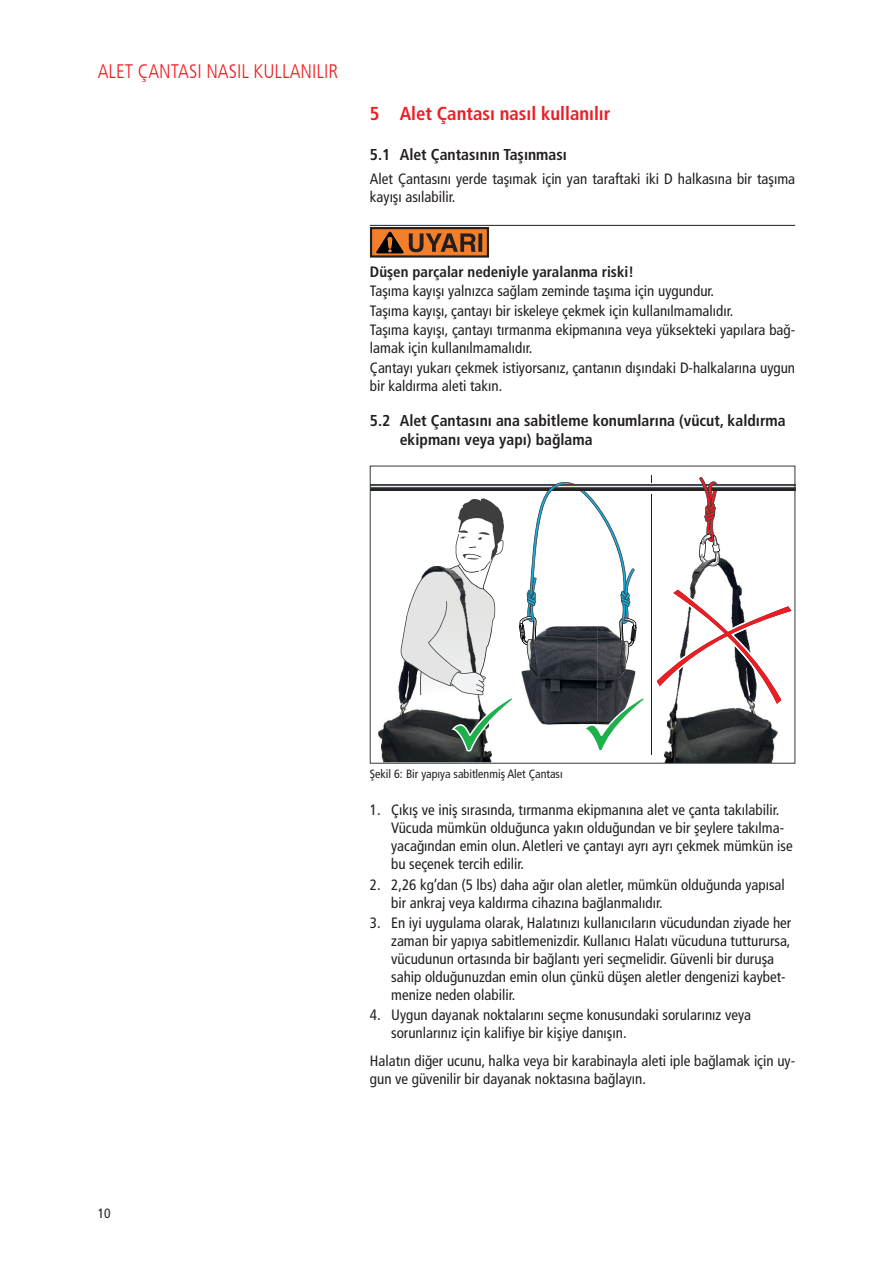
<style>
.page{position:relative;width:893px;height:1263px;background:#fff}
.page>*{position:absolute;margin:0;border:0;box-sizing:border-box;transform-origin:0 0}
.t1{font:300 condensed 19.5px "Frutiger LT Com";color:#ee1d23}
.t2{font:700 condensed 18.75px "Frutiger LT Com";color:#ee1d23}
.t3{font:700 condensed 15.75px/18.8px "Frutiger LT Com";color:#231f20}
.t4{font:condensed 15px/18px "Frutiger LT Com";color:#231f20}
.t5{font:700 condensed 15px "Frutiger LT Com";color:#231f20}
.t6{font:condensed 13.5px "Frutiger LT Com";color:#231f20}
.t7{font:condensed 12px "Frutiger LT Com";color:#231f20}
</style>
<div class="page">
<hr style="left:370px;top:225px;width:425px;height:1px;background:#231f20">
<div style="left:371px;top:228px;width:117px;height:28px;background:#f47f2b"></div>
<div style="left:370px;top:227px;width:119px;height:31px;border:2px solid #231f20"></div>
<img style="left:373px;top:227px;width:33px;height:31px">
<svg style="left:409px;top:233px;width:73px;height:19px"></svg>
<img style="left:664px;top:557px;width:113px;height:204px">
<img style="left:378px;top:684px;width:114px;height:77px">
<svg style="left:372px;top:485px;width:421px;height:6px;background:#565557"></svg>
<svg style="left:699px;top:477px;width:21px;height:89px"></svg>
<img style="left:521px;top:666px;width:114px;height:59px">
<svg style="left:519px;top:482px;width:117px;height:184px"></svg>
<svg style="left:656px;top:587px;width:136px;height:119px"></svg>
<svg style="left:583px;top:697px;width:61px;height:54px"></svg>
<svg style="left:399px;top:498px;width:113px;height:254px"></svg>
<hr style="left:651px;top:494px;width:1px;height:260px;background:#231f20">
<img style="left:519px;top:625px;width:6px;height:14px">
<img style="left:630px;top:625px;width:7px;height:18px">
<div style="left:370px;top:466px;width:425px;height:297px;border:1px solid #34393a"></div>
<h1 class="t1" style="left:98px;top:60px;width:240px">ALET ÇANTASI NASIL KULLAN ILIR</h1>
<p class="t2" style="left:370px;top:103px;width:242px">5 Alet Çantası nasıl kullanılır</p>
<p class="t3" style="left:370px;top:146px;width:198px">5.1 Alet Çantasının Taşınması</p>
<p class="t4" style="left:370px;top:170px;width:427px">Alet Çantasını yerde taşımak için yan taraftaki iki D halkasına bir taşıma kayışı asılabilir.</p>
<p class="t5" style="left:370px;top:263px;width:266px">Düşen parçalar nedeniyle yaralanma riski!</p>
<p class="t4" style="left:370px;top:281px;width:427px;line-height:19.5px">Taşıma kayışı yalnızca sağlam zeminde taşıma için uygundur.<br>Taşıma kayışı, çantayı bir iskeleye çekmek için kullanılmamalıdır.<br>Taşıma kayışı, çantayı tırmanma ekipmanına veya yüksekteki yapılara bağ-</p>
<p class="t4" style="left:370px;top:338px;width:427px;line-height:19.5px">lamak için kullanılmamalıdır.<br>Çantayı yukarı çekmek istiyorsanız, çantanın dışındaki D-halkalarına uygun</p>
<p class="t4" style="left:370px;top:377px;width:134px">bir kaldırma aleti takın.</p>
<p class="t3" style="left:400px;top:412px;width:387px;text-indent:-30px">5.2 Alet Çantasını ana sabitleme konumlarına (vücut, kaldırma ekipmanı veya yapı) bağlama</p>
<p class="t6" style="left:98px;top:1205px;width:14px">10</p>
<p class="t7" style="left:370px;top:767px;width:194px">Şekil 6: Bir yapıya sabitlenmiş Alet Çantası</p>
<p class="t4" style="left:391px;top:801px;width:403px;text-indent:-21px">1. Çıkış ve iniş sırasında, tırmanma ekipmanına alet ve çanta takılabilir.<br>Vücuda mümkün olduğunca yakın olduğundan ve bir şeylere takılma&shy;yacağından emin olun. Aletleri ve çantayı ayrı ayrı çekmek mümkün ise bu seçenek tercih edilir.</p>
<p class="t4" style="left:391px;top:875px;width:395px;text-indent:-21px">2. 2,26 kg’dan (5 lbs) daha ağır olan aletler, mümkün olduğunda yapısal bir ankraj veya kaldırma cihazına bağlanmalıdır.</p>
<p class="t4" style="left:391px;top:913px;width:402px;text-indent:-21px">3. En iyi uygulama olarak, Halatınızı kullanıcıların vücudundan ziyade her zaman bir yapıya sabitlemenizdir. Kullanıcı Halatı vücuduna tutturursa, vücudunun ortasında bir bağlantı yeri seçmelidir. Güvenli bir duruşa sahip olduğunuzdan emin olun çünkü düşen aletler dengenizi kaybet&shy;menize neden olabilir.</p>
<p class="t4" style="left:391px;top:1006px;width:361px;text-indent:-21px">4. Uygun dayanak noktalarını seçme konusundaki sorularınız veya sorunlarınız için kalifiye bir kişiye danışın.</p>
<p class="t4" style="left:370px;top:1052px;width:427px">Halatın diğer ucunu, halka veya bir karabinayla aleti iple bağlamak için uy&shy;gun ve güvenilir bir dayanak noktasına bağlayın.</p>
</div>
